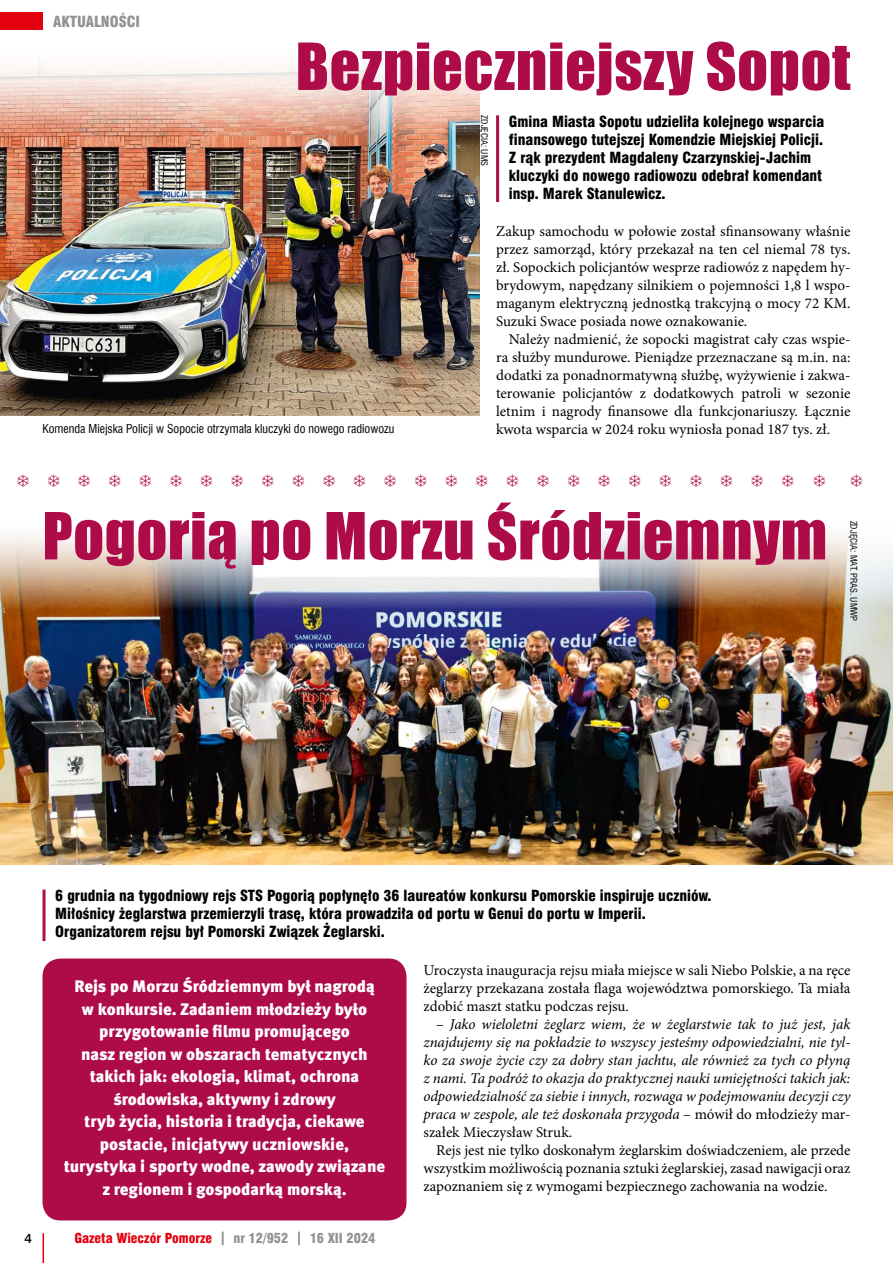
<style>
.page{position:relative;width:893px;height:1263px;background:#fff}
.page>*{position:absolute;margin:0;border:0;box-sizing:border-box;transform-origin:0 0}
.t1{font:60px "Impact";letter-spacing:.01em;color:#ae0b49}
.t2{font:900 16.5px/22.5px "Meta Pro";color:#fff;text-align:center}
.t3{font:15px/18px "Minion Pro";color:#000;text-align:justify}
.t4{font:15px/18px "Swis 721 Blk Cn EU Normal";color:#000}
.t5{font:italic 15px/18px "Minion Pro";letter-spacing:-.005em;color:#000;text-align:justify}
.t6{font:15px "Swis 721 Blk Cn EU Normal";color:#929292}
.t7{font:13.5px "Swis 721 Blk Cn EU Normal";color:#e3000f}
.t8{font:13.5px "Swis 721 Md EU Normal";color:#000}
.t9{font:12px "Swis 721 Cn EU Normal";color:#000}
.t10{font:9px "Swis 721 Cn EU Normal";color:#000}
.s1{font-style:normal}
.s2{color:#929292}
</style>
<div class="page">
<hr style="left:43px;top:1233px;width:1px;height:30px;background:#e3000f">
<div style="left:0;top:13px;width:43px;height:17px;background:#e3000f"></div>
<img style="left:0;top:63px;width:479px;height:353px">
<img style="left:0;top:535px;width:893px;height:329px">
<div style="left:43px;top:958px;width:363px;height:262px;background:#ae0b49;border-radius:18px"></div>
<hr style="left:496px;top:115px;width:3px;height:87px;background:#ae0b49">
<hr style="left:43px;top:890px;width:3px;height:51px;background:#ae0b49">
<p class="t6" style="left:53px;top:12px;width:87px">aktualności</p>
<h1 class="t1" style="left:296px;top:20px;width:556px">Bezpieczniejszy Sopot</h1>
<p class="t4" style="left:509px;top:113px;width:317px">Gmina Miasta Sopotu udzieliła kolejnego wsparcia finansowego tutejszej Komendzie Miejskiej Policji.<br>Z rąk prezydent Magdaleny Czarzynskiej-Jachim kluczyki do nowego radiowozu odebrał komendant insp. Marek Stanulewicz.</p>
<p class="t10" style="left:490px;top:115px;width:51px;rotate:90deg">Zdjęcia: UMS</p>
<p class="t9" style="left:43px;top:421px;width:353px">Komenda Miejska Policji w Sopocie otrzymała kluczyki do nowego radiowozu</p>
<p class="t3" style="left:496px;top:222px;width:356px">Zakup samochodu w połowie został sfinansowany właśnie przez samorząd, który przekazał na ten cel niemal 78 tys. zł. Sopockich policjantów wesprze radiowóz z napędem hy&shy;brydowym, napędzany silnikiem o pojemności 1,8 l wspo&shy;maganym elektryczną jednostką trakcyjną o mocy 72 KM.<br>Suzuki Swace posiada nowe oznakowanie.</p>
<p class="t3" style="left:496px;top:330px;width:356px;text-indent:13px">Należy nadmienić, że sopocki magistrat cały czas wspie&shy;ra służby mundurowe. Pieniądze przeznaczane są m.in. na: dodatki za ponadnormatywną służbę, wyżywienie i zakwa&shy;terowanie policjantów z dodatkowych patroli w sezonie letnim i nagrody finansowe dla funkcjonariuszy. Łącznie kwota wsparcia w 2024 roku wyniosła ponad 187 tys. zł.</p>
<h1 class="t1" style="left:43px;top:489px;width:786px">Pogorią po Morzu Śródziemnym</h1>
<p class="t10" style="left:860px;top:520px;width:101px;rotate:90deg">Zdjęcia: mat. pras. UMWP</p>
<p class="t4" style="left:55px;top:888px;width:658px">6 grudnia na tygodniowy rejs STS Pogorią popłynęło 36 laureatów konkursu Pomorskie inspiruje uczniów.<br>Miłośnicy żeglarstwa przemierzyli trasę, która prowadziła od portu w Genui do portu w Imperii.<br>Organizatorem rejsu był Pomorski Związek Żeglarski.</p>
<p class="t2" style="left:64px;top:974px;width:323px">Rejs po Morzu Śródziemnym był nagrodą<br>w konkursie. Zadaniem młodzieży było przygotowanie filmu promującego<br>nasz region w obszarach tematycznych takich jak: ekologia, klimat, ochrona środowiska, aktywny i zdrowy<br>tryb życia, historia i tradycja, ciekawe postacie, inicjatywy uczniowskie, turystyka i sporty wodne, zawody związane z regionem i gospodarką morską.</p>
<p class="t3" style="left:423px;top:961px;width:428px">Uroczysta inauguracja rejsu miała miejsce w sali Niebo Polskie, a na ręce żeglarzy przekazana została flaga województwa pomorskiego. Ta miała zdobić maszt statku podczas rejsu.</p>
<p class="t5" style="left:423px;top:1015px;width:428px;text-indent:13px"><span class="s1">–</span> Jako wieloletni żeglarz wiem, że w żeglarstwie tak to już jest, jak znajdujemy się na pokładzie to wszyscy jesteśmy odpowiedzialni, nie tyl&shy;ko za swoje życie czy za dobry stan jachtu, ale również za tych co płyną z nami. Ta podróż to okazja do praktycznej nauki umiejętności takich jak: odpowiedzialność za siebie i innych, rozwaga w podejmowaniu decyzji czy praca w zespole, ale też doskonała przygoda <span class="s1">– mówił do młodzieży mar&shy;szałek Mieczysław Struk.</span></p>
<p class="t3" style="left:423px;top:1141px;width:428px;text-indent:13px">Rejs jest nie tylko doskonałym żeglarskim doświadczeniem, ale przede wszystkim możliwością poznania sztuki żeglarskiej, zasad nawigacji oraz zapoznaniem się z wymogami bezpiecznego zachowania na wodzie.</p>
<p class="t8" style="left:24px;top:1230px;width:9px">4</p>
<p class="t7" style="left:74px;top:1230px;width:303px">Gazeta Wieczór Pomorze <span class="s2">| nr 12/952 | 16 XII 2024</span></p>
</div>
